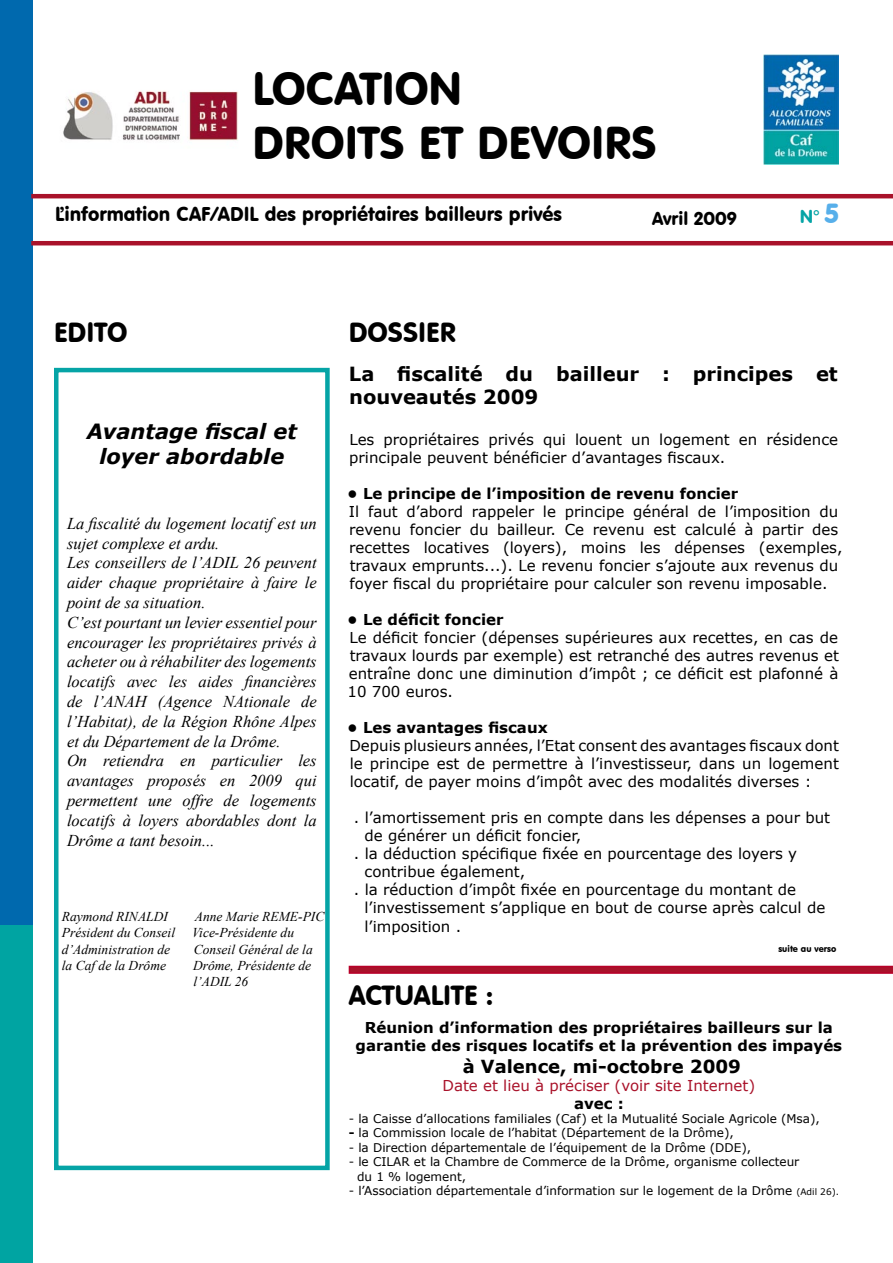
<style>
.page{position:relative;width:893px;height:1263px;background:#fff}
.page>*{position:absolute;margin:0;border:0;box-sizing:border-box;transform-origin:0 0}
.t1{font:45px "VAG Rounded BT";color:#000}
.t2{font:27px "VAG Rounded BT";color:#000}
.t3{font:italic 700 21px/25.2px "Verdana";color:#000;text-align:center}
.t4{font:19.5px "VAG Rounded BT";color:#000}
.t5{font:700 19.5px/23.4px "Verdana";color:#000}
.t6{font:700 18px "Verdana";color:#000}
.t7{font:18px "VAG Rounded BT";color:#000}
.t8{font:18px "VAG Rounded BT";color:#05a4a6}
.t9{font:italic 16.5px/19.8px "Times New Roman";color:#000;text-align:justify}
.t10{font:15px/18px "Verdana";color:#000}
.t11{font:700 15px/18px "Verdana";color:#000;text-align:center}
.t12{font:15px "Verdana";color:#a9122a}
.t13{font:italic 13.5px "Times New Roman";color:#000}
.t14{font:12px "Verdana";color:#000}
.t15{font:9px "VAG Rounded BT";color:#000}
.s1{font-size:27px;color:#57afea}
.s2{font-weight:700}
.s3{font-size:9px}
</style>
<div class="page">
<img style="left:763px;top:54px;width:76px;height:110px">
<img style="left:63px;top:91px;width:175px;height:49px">
<div style="left:54px;top:368px;width:276px;height:802px;border:4px solid #05a4a6"></div>
<div style="left:0;top:0;width:32px;height:957px;background:#0069ae"></div>
<div style="left:0;top:925px;width:33px;height:338px;background:#00a4a2"></div>
<svg style="left:349px;top:966px;width:544px;height:8px;background:#af102d"></svg>
<hr style="left:31px;top:241px;width:862px;height:4px;background:#a9122a">
<hr style="left:31px;top:194px;width:862px;height:4px;background:#a9122a">
<p class="t1" style="left:253px;top:61px;width:211px">LOCATION</p>
<p class="t1" style="left:253px;top:115px;width:405px">DROITS ET DEVOIRS</p>
<p class="t4" style="left:55px;top:201px;width:508px">L’information CAF/ADIL des propriétaires bailleurs privés</p>
<p class="t2" style="left:54px;top:315px;width:75px">EDITO</p>
<p class="t2" style="left:349px;top:316px;width:109px">DOSSIER</p>
<p class="t7" style="left:652px;top:207px;width:86px">Avril 2009</p>
<p class="t8" style="left:800px;top:205px;width:41px">N° <span class="s1">5</span></p>
<p class="t3" style="left:87px;top:418px;width:212px">Avantage fiscal et loyer abordable</p>
<p class="t9" style="left:67px;top:513px;width:251px">La fiscalité du logement locatif est un sujet complexe et ardu.</p>
<p class="t9" style="left:67px;top:553px;width:251px">Les conseillers de l’ADIL 26 peuvent aider chaque propriétaire à faire le point de sa situation.</p>
<p class="t9" style="left:67px;top:612px;width:251px">C’est pourtant un levier essentiel pour encourager les propriétaires privés à acheter ou à réhabiliter des logements locatifs avec les aides financières de l’ANAH (Agence NAtionale de l’Habitat), de la Région Rhône Alpes et du Département de la Drôme.</p>
<p class="t9" style="left:67px;top:751px;width:251px">On retiendra en particulier les avantages proposés en 2009 qui permettent une offre de logements locatifs à loyers abordables dont la Drôme a tant besoin...</p>
<p class="t13" style="left:62px;top:907px;width:108px">Raymond RINALDI</p>
<p class="t13" style="left:195px;top:907px;width:131px">Anne Marie REME-PIC</p>
<p class="t13" style="left:62px;top:924px;width:115px">Président du Conseil</p>
<p class="t13" style="left:192px;top:924px;width:104px">Vice-Présidente du</p>
<p class="t13" style="left:62px;top:940px;width:110px">d’Administration de</p>
<p class="t13" style="left:194px;top:940px;width:120px">Conseil Général de la</p>
<p class="t13" style="left:62px;top:956px;width:106px">la Caf de la Drôme</p>
<p class="t13" style="left:193px;top:956px;width:120px">Drôme, Présidente de</p>
<p class="t13" style="left:194px;top:972px;width:56px">l’ADIL 26</p>
<p class="t5" style="left:349px;top:361px;width:490px">La fiscalité du bailleur : principes et nouveautés 2009</p>
<p class="t10" style="left:349px;top:430px;width:490px">Les propriétaires privés qui louent un logement en résidence principale peuvent bénéficier d’avantages fiscaux.</p>
<p class="t11" style="left:347px;top:484px;width:393px">• Le principe de l’imposition de revenu foncier</p>
<p class="t10" style="left:349px;top:502px;width:495px">Il faut d’abord rappeler le principe général de l’imposition du revenu foncier du bailleur. Ce revenu est calculé à partir des recettes locatives (loyers), moins les dépenses (exemples, travaux emprunts...). Le revenu foncier s’ajoute aux revenus du foyer fiscal du propriétaire pour calculer son revenu imposable.</p>
<p class="t11" style="left:347px;top:610px;width:158px">• Le déficit foncier</p>
<p class="t10" style="left:348px;top:628px;width:493px;text-align:justify">Le déficit foncier (dépenses supérieures aux recettes, en cas de travaux lourds par exemple) est retranché des autres revenus et entraîne donc une diminution d’impôt ; ce déficit est plafonné à 10 700 euros.</p>
<p class="t11" style="left:347px;top:718px;width:202px">• Les avantages fiscaux</p>
<p class="t10" style="left:349px;top:736px;width:491px;text-align:justify">Depuis plusieurs années, l’Etat consent des avantages fiscaux dont le principe est de permettre à l’investisseur, dans un logement locatif, de payer moins d’impôt avec des modalités diverses :</p>
<p class="t10" style="left:354px;top:808px;width:478px">. l’amortissement pris en compte dans les dépenses a pour but</p>
<p class="t10" style="left:365px;top:826px;width:218px">de générer un déficit foncier,</p>
<p class="t10" style="left:354px;top:844px;width:445px">. la déduction spécifique fixée en pourcentage des loyers y</p>
<p class="t10" style="left:365px;top:862px;width:162px">contribue également,</p>
<p class="t10" style="left:354px;top:880px;width:444px">. la réduction d’impôt fixée en pourcentage du montant de</p>
<p class="t10" style="left:365px;top:898px;width:462px">l’investissement s’applique en bout de course après calcul de</p>
<p class="t10" style="left:365px;top:916px;width:98px">l’imposition .</p>
<p class="t15" style="left:778px;top:943px;width:59px">suite au verso</p>
<p class="t2" style="left:349px;top:978px;width:145px">ACTUALITE :</p>
<p class="t11" style="left:356px;top:1018px;width:488px">Réunion d’information des propriétaires bailleurs sur la garantie des risques locatifs et la prévention des impayés</p>
<p class="t6" style="left:463px;top:1055px;width:280px">à Valence, mi-octobre 2009</p>
<p class="t12" style="left:442px;top:1076px;width:314px">Date et lieu à préciser (voir site Internet)</p>
<p class="t11" style="left:574px;top:1094px;width:51px">avec :</p>
<p class="t14" style="left:349px;top:1111px;width:473px">- la Caisse d’allocations familiales (Caf) et la Mutualité Sociale Agricole (Msa),</p>
<p class="t14" style="left:349px;top:1125px;width:387px"><span class="s2">-</span> la Commission locale de l’habitat (Département de la Drôme),</p>
<p class="t14" style="left:349px;top:1140px;width:404px">- la Direction départementale de l’équipement de la Drôme (DDE),</p>
<p class="t14" style="left:349px;top:1154px;width:452px">- le CILAR et la Chambre de Commerce de la Drôme, organisme collecteur</p>
<p class="t14" style="left:357px;top:1169px;width:111px">du 1 % logement,</p>
<p class="t14" style="left:349px;top:1183px;width:492px">- l’Association départementale d’information sur le logement de la Drôme <span class="s3">(Adil 26).</span></p>
</div>
